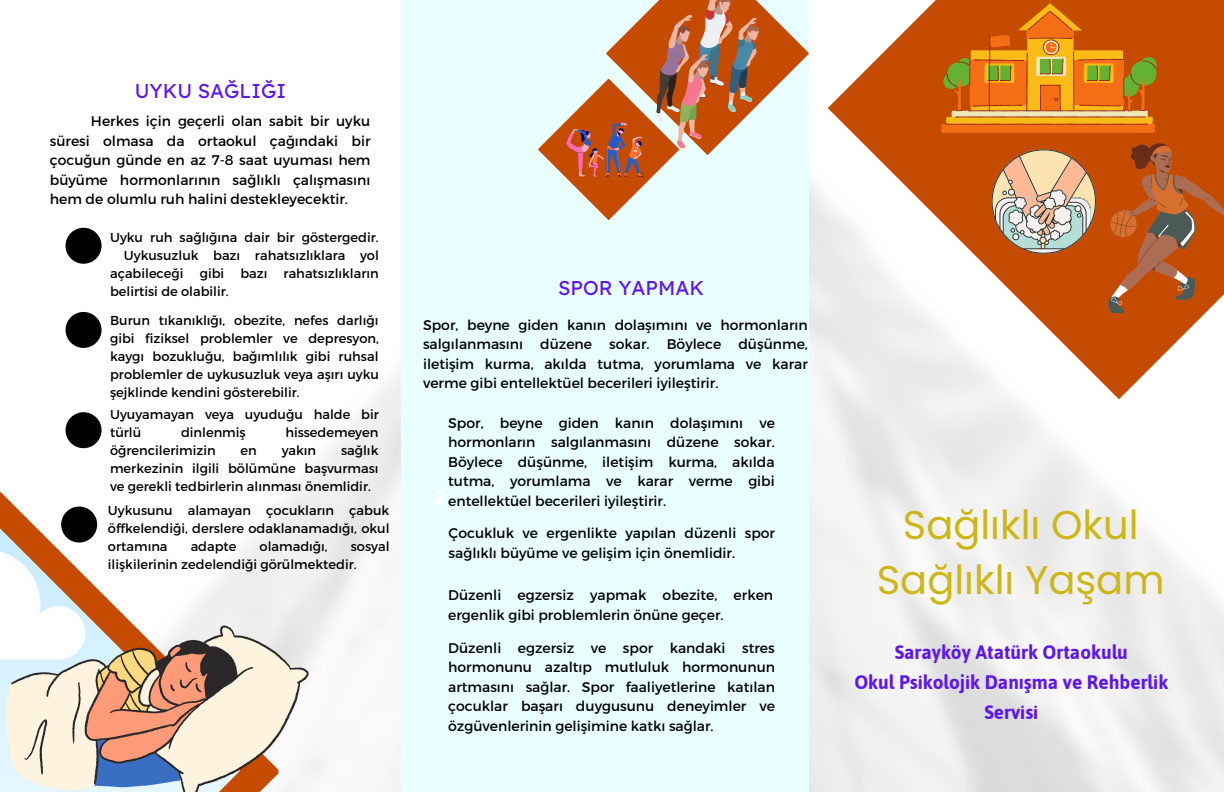
<style>
.page{position:relative;width:1224px;height:792px;background:#fff}
.page>*{position:absolute;margin:0;border:0;box-sizing:border-box;transform-origin:0 0}
.t1{font:40px/55.5px "Poppins";color:#cdb716;text-align:center}
.t2{font:700 21.9px/30px "Jaldi";color:#5e17eb;text-align:center}
.t3{font:20px "Lexend Deca";color:#5e17eb}
.t4{font:700 18px "Inter";color:#fff}
.t5{font:14px/19.5px "Montserrat";color:#000;text-align:justify}
.t6{font:13px/18px "Montserrat";color:#000;text-align:justify}
</style>
<div class="page">
<img style="left:65px;top:183px;width:1159px;height:609px">
<div style="left:401px;top:0;width:408px;height:792px;background:#e8feff"></div>
<svg style="left:828px;top:0;width:396px;height:399px"></svg>
<div style="left:66px;top:228px;width:36px;height:36px;background:#000;border-radius:50%"></div>
<div style="left:66px;top:312px;width:36px;height:36px;background:#000;border-radius:50%"></div>
<div style="left:66px;top:412px;width:36px;height:36px;background:#000;border-radius:50%"></div>
<svg style="left:0;top:476px;width:278px;height:149px"></svg>
<img style="left:0;top:513px;width:240px;height:279px">
<div style="left:61px;top:507px;width:36px;height:36px;background:#000;border-radius:50%"></div>
<svg style="left:11px;top:625px;width:298px;height:167px;background:#d9c6b8"></svg>
<svg style="left:538px;top:0;width:271px;height:220px"></svg>
<svg style="left:1108px;top:143px;width:116px;height:170px;background:#b7571d"></svg>
<svg style="left:941px;top:3px;width:216px;height:130px;background:#d37717"></svg>
<svg style="left:992px;top:149px;width:104px;height:105px;background:#cca686"></svg>
<h3 class="t3" style="left:135px;top:78px;width:153px">UYKU SAĞLIĞI</h3>
<p class="t5" style="left:50px;top:111px;width:322px;text-indent:41px">Herkes için geçerli olan sabit bir uyku süresi olmasa da ortaokul çağındaki bir çocuğun günde en az 7-8 saat uyuması hem büyüme hormonlarının sağlıklı çalışmasını hem de olumlu ruh halini destekleyecektir.</p>
<p class="t6" style="left:110px;top:228px;width:270px">Uyku ruh sağlığına dair bir göstergedir.</p>
<p class="t6" style="left:124px;top:246px;width:257px">Uykusuzluk bazı rahatsızlıklara yol</p>
<p class="t6" style="left:110px;top:264px;width:270px">açabileceği gibi bazı rahatsızlıkların</p>
<p class="t6" style="left:110px;top:282px;width:120px">belirtisi de olabilir.</p>
<p class="t6" style="left:110px;top:311px;width:270px">Burun tıkanıklığı, obezite, nefes darlığı gibi fiziksel problemler ve depresyon, kaygı bozukluğu, bağımlılık gibi ruhsal problemler de uykusuzluk veya aşırı uyku şejklinde kendini gösterebilir.</p>
<p class="t6" style="left:110px;top:404px;width:270px">Uyuyamayan veya uyuduğu halde bir türlü</p>
<p class="t6" style="left:181px;top:422px;width:66px">dinlenmiş</p>
<p class="t6" style="left:285px;top:422px;width:95px">hissedemeyen</p>
<p class="t6" style="left:110px;top:440px;width:107px">öğrencilerimizin</p>
<p class="t6" style="left:241px;top:440px;width:18px">en</p>
<p class="t6" style="left:282px;top:440px;width:36px">yakın</p>
<p class="t6" style="left:110px;top:440px;width:270px;text-indent:231px">sağlık merkezinin ilgili bölümüne başvurması ve gerekli tedbirlerin alınması önemlidir.</p>
<p class="t6" style="left:108px;top:501px;width:283px">Uykusunu alamayan çocukların çabuk öffkelendiği, derslere odaklanamadığı, okul ortamına</p>
<p class="t6" style="left:191px;top:537px;width:47px">adapte</p>
<p class="t6" style="left:260px;top:537px;width:70px">olamadığı,</p>
<p class="t6" style="left:108px;top:537px;width:283px;text-indent:243px">sosyal ilişkilerinin zedelendiği görülmektedir.</p>
<h3 class="t3" style="left:558px;top:275px;width:148px">SPOR YAPMAK</h3>
<p class="t5" style="left:423px;top:314px;width:386px">Spor, beyne giden kanın dolaşımını ve hormonların salgılanmasını düzene sokar. Böylece düşünme, iletişim kurma, akılda tutma, yorumlama ve karar verme gibi entellektüel becerileri iyileştirir.</p>
<p class="t5" style="left:448px;top:412px;width:328px">Spor, beyne giden kanın dolaşımını ve hormonların salgılanmasını düzene sokar.<br>Böylece düşünme, iletişim kurma, akılda tutma, yorumlama ve karar verme gibi entellektüel becerileri iyileştirir.</p>
<p class="t4" style="left:434px;top:487px;width:13px">2</p>
<p class="t5" style="left:449px;top:523px;width:328px">Çocukluk ve ergenlikte yapılan düzenli spor sağlıklı büyüme ve gelişim için önemlidir.</p>
<p class="t5" style="left:448px;top:585px;width:327px">Düzenli egzersiz yapmak obezite, erken ergenlik gibi problemlerin önüne geçer.</p>
<p class="t5" style="left:448px;top:637px;width:328px">Düzenli egzersiz ve spor kandaki stres hormonunu azaltıp mutluluk hormonunun artmasını sağlar. Spor faaliyetlerine katılan çocuklar başarı duygusunu deneyimler ve özgüvenlerinin gelişimine katkı sağlar.</p>
<h1 class="t1" style="left:877px;top:497px;width:289px">Sağlıklı Okul<br>Sağlıklı Yaşam</h1>
<h2 class="t2" style="left:854px;top:636px;width:315px">Sarayköy Atatürk Ortaokulu<br>Okul Psikolojik Danışma ve Rehberlik<br>Servisi</h2>
</div>
